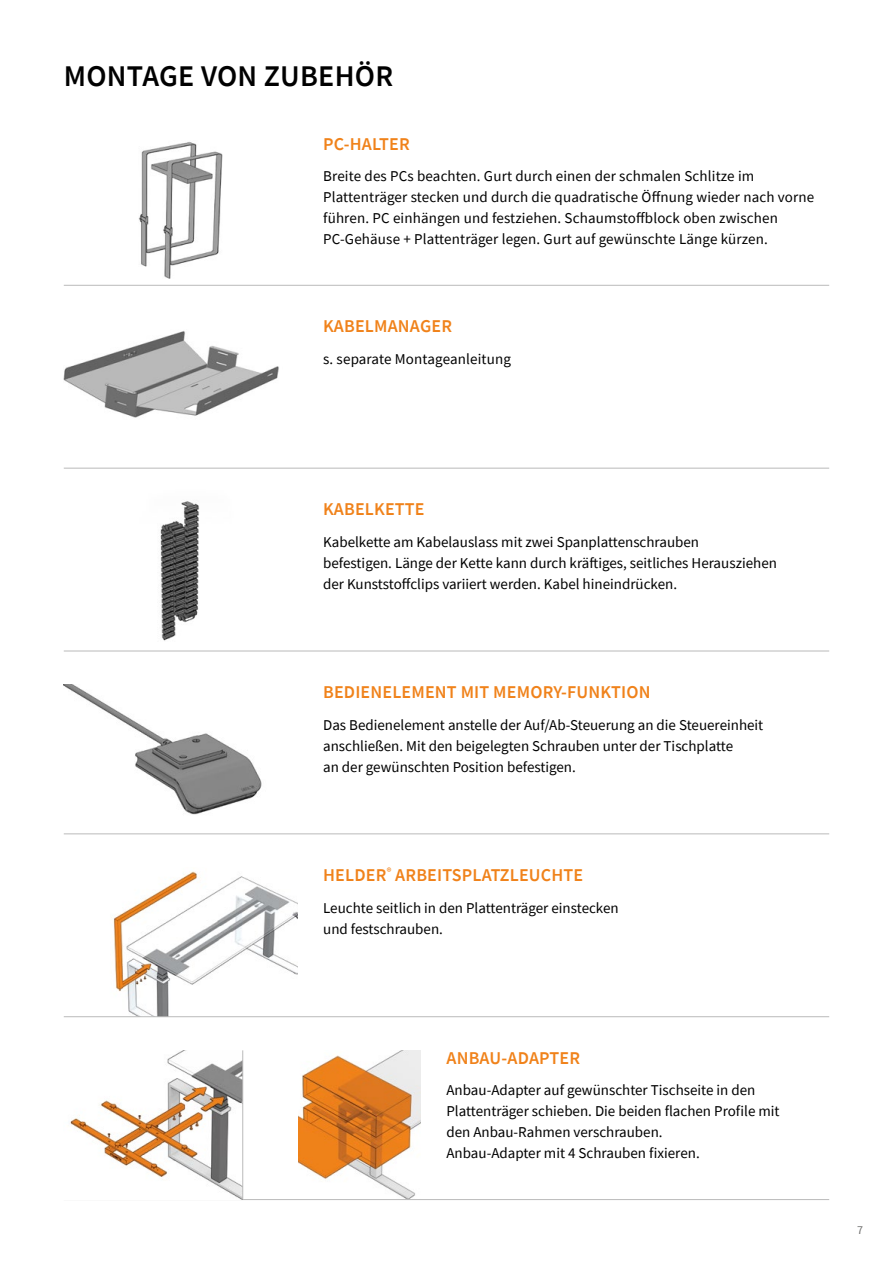
<style>
.page{position:relative;width:893px;height:1263px;background:#fff}
.page>*{position:absolute;margin:0;border:0;box-sizing:border-box;transform-origin:0 0}
.t1{font:600 30px "Source Sans Pro";letter-spacing:.01em;color:#000}
.t2{font:600 18px "Source Sans Pro";letter-spacing:.01em;color:#f0821a}
.t3{font:15px/21px "Source Sans Pro";color:#000}
.t4{font:12px "Source Sans Pro";color:#6d6d6c}
</style>
<div class="page">
<img style="left:298px;top:1050px;width:123px;height:149px">
<img style="left:113px;top:871px;width:185px;height:145px">
<img style="left:64px;top:685px;width:198px;height:130px">
<img style="left:160px;top:501px;width:40px;height:140px">
<img style="left:64px;top:331px;width:218px;height:137px">
<img style="left:114px;top:141px;width:133px;height:144px">
<hr style="left:64px;top:285px;width:765px;height:1px;background:#bababa">
<hr style="left:64px;top:468px;width:765px;height:1px;background:#bababa">
<hr style="left:64px;top:651px;width:765px;height:1px;background:#bababa">
<hr style="left:64px;top:833px;width:765px;height:1px;background:#bababa">
<hr style="left:64px;top:1016px;width:765px;height:1px;background:#bababa">
<hr style="left:64px;top:1199px;width:765px;height:1px;background:#bababa">
<svg style="left:70px;top:1050px;width:172px;height:149px"></svg>
<hr style="left:242px;top:1050px;width:1px;height:149px;background:#bababa">
<h1 class="t1" style="left:64px;top:57px;width:331px">MONTAGE VON ZUBEHÖR</h1>
<p class="t2" style="left:323px;top:132px;width:88px">PC-HALTER</p>
<p class="t3" style="left:323px;top:165px;width:493px">Breite des PCs beachten. Gurt durch einen der schmalen Schlitze im Plattenträger stecken und durch die quadratische Öffnung wieder nach vorne führen. PC einhängen und festziehen. Schaumstoffblock oben zwischen PC-Gehäuse + Plattenträger legen. Gurt auf gewünschte Länge kürzen.</p>
<p class="t2" style="left:323px;top:315px;width:130px">KABELMANAGER</p>
<p class="t3" style="left:323px;top:348px;width:189px">s. separate Montageanleitung</p>
<p class="t2" style="left:323px;top:497px;width:103px">KABELKETTE</p>
<p class="t3" style="left:323px;top:531px;width:455px">Kabelkette am Kabelauslass mit zwei Spanplattenschrauben<br>befestigen. Länge der Kette kann durch kräftiges, seitliches Herausziehen der Kunststoffclips variiert werden. Kabel hineindrücken.</p>
<p class="t2" style="left:323px;top:680px;width:329px">BEDIENELEMENT MIT MEMORY-FUNKTION</p>
<p class="t3" style="left:323px;top:714px;width:442px">Das Bedienelement anstelle der Auf/Ab-Steuerung an die Steuereinheit anschließen. Mit den beigelegten Schrauben unter der Tischplatte<br>an der gewünschten Position befestigen.</p>
<p class="t2" style="left:323px;top:863px;width:262px">HELDER<sup>®</sup> ARBEITSPLATZLEUCHTE</p>
<p class="t3" style="left:323px;top:897px;width:297px">Leuchte seitlich in den Plattenträger einstecken und festschrauben.</p>
<p class="t2" style="left:446px;top:1046px;width:135px">ANBAU-ADAPTER</p>
<p class="t3" style="left:446px;top:1080px;width:335px">Anbau-Adapter auf gewünschter Tischseite in den Plattenträger schieben. Die beiden flachen Profile mit den Anbau-Rahmen verschrauben.<br>Anbau-Adapter mit 4 Schrauben fixieren.</p>
<p class="t4" style="left:857px;top:1222px;width:7px">7</p>
</div>
